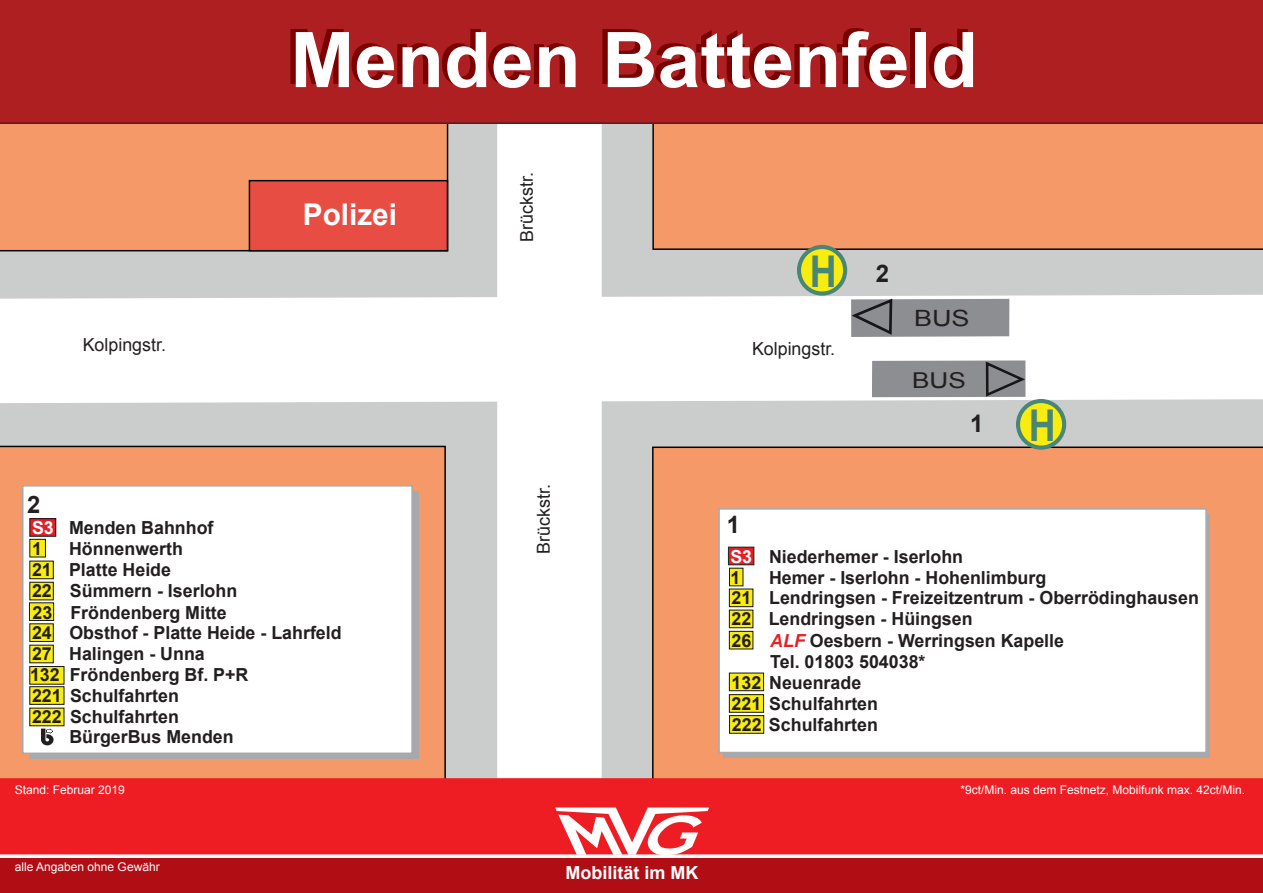
<style>
.page{position:relative;width:1263px;height:893px;background:#fff}
.page>*{position:absolute;margin:0;border:0;box-sizing:border-box;transform-origin:0 0}
.t1{font:700 76.8px "Arial";color:#fff}
.t2{font:700 43.8px "Arial";color:#488677;scale:.85 1}
.t3{font:700 30px "Arial";color:#fff}
.t4{font:700 24.3px "Arial";color:#231f20}
.t5{font:700 24px "Arial";color:#231f20}
.t6{font:22.5px "Arial";color:#231f20;scale:1.2 1}
.t7{font:21.9px "Arial";color:#231f20;scale:1.2 1}
.t8{font:700 18px "Arial";color:#231f20}
.t9{font:18px "Arial";color:#231f20}
.t10{font:700 18px "Arial";color:#fff}
.t11{font:17.85px "Arial";color:#231f20}
.t12{font:12px "Arial";color:#fff}
.s1{color:#fff}
.s2{font-size:24.3px;color:#231f20}
.s3{font-size:43.8px;color:#488677}
.s4{font-style:italic;color:#e42227}
</style>
<div class="page">
<div style="left:0;top:107px;width:1263px;height:678px;background:#cbcdcd"></div>
<svg style="left:0;top:242px;width:1263px;height:204px"></svg>
<div style="left:497px;top:107px;width:105px;height:686px;background:#fff"></div>
<div style="left:0;top:123px;width:448px;height:128px;background:#f49967"></div>
<div style="left:652px;top:123px;width:611px;height:127px;background:#f49967"></div>
<div style="left:0;top:446px;width:446px;height:332px;background:#f49967"></div>
<div style="left:652px;top:446px;width:611px;height:332px;background:#f49967"></div>
<div style="left:249px;top:181px;width:198px;height:70px;background:#e84d44"></div>
<div style="left:249px;top:180px;width:199px;height:71px;border:1px solid #040503"></div>
<div style="left:0;top:867px;width:1263px;height:26px;background:#b00d15"></div>
<div style="left:0;top:858px;width:1263px;height:33px;background:#b00d15"></div>
<div style="left:0;top:778px;width:1263px;height:76px;background:#ee1d23"></div>
<svg style="left:555px;top:807px;width:154px;height:48px"></svg>
<div style="left:0;top:0;width:1263px;height:123px;background:#ae1f22"></div>
<svg style="left:851px;top:298px;width:158px;height:39px;background:#8a8c8f"></svg>
<svg style="left:872px;top:360px;width:153px;height:37px;background:#888a8d"></svg>
<svg style="left:797px;top:245px;width:50px;height:51px"></svg>
<div style="left:801px;top:249px;width:42px;height:42px;background:#f9ec0f;border-radius:50%"></div>
<svg style="left:1016px;top:399px;width:50px;height:51px"></svg>
<div style="left:1020px;top:403px;width:42px;height:43px;background:#f9ec0f;border-radius:50%"></div>
<div style="left:29px;top:491px;width:389px;height:268px;background:#a8a9ad"></div>
<div style="left:22px;top:485px;width:391px;height:269px;background:#fff;border:2px solid #a8a9ad"></div>
<div style="left:723px;top:514px;width:487px;height:244px;background:#a8a9ad"></div>
<div style="left:718px;top:508px;width:489px;height:245px;background:#fff;border:2px solid #a8a9ad"></div>
<svg style="left:41px;top:728px;width:13px;height:17px"></svg>
<div style="left:30px;top:708px;width:34px;height:18px;background:#f9ec0f"></div>
<div style="left:30px;top:687px;width:34px;height:17px;background:#f9ec0f"></div>
<div style="left:29px;top:686px;width:35px;height:19px;border:1px solid #171518"></div>
<div style="left:30px;top:666px;width:34px;height:18px;background:#f9ec0f"></div>
<div style="left:29px;top:666px;width:35px;height:19px;border:1px solid #171518"></div>
<div style="left:30px;top:645px;width:23px;height:18px;background:#f9ec0f"></div>
<div style="left:30px;top:624px;width:23px;height:17px;background:#f9ec0f"></div>
<div style="left:29px;top:623px;width:25px;height:19px;border:1px solid #171518"></div>
<div style="left:29px;top:603px;width:25px;height:17px;background:#f9ec0f"></div>
<div style="left:29px;top:602px;width:25px;height:19px;border:1px solid #171518"></div>
<div style="left:30px;top:582px;width:23px;height:18px;background:#f9ec0f"></div>
<div style="left:29px;top:582px;width:25px;height:18px;border:1px solid #171518"></div>
<div style="left:30px;top:561px;width:23px;height:18px;background:#f9ec0f"></div>
<div style="left:29px;top:561px;width:25px;height:18px;border:1px solid #171518"></div>
<div style="left:30px;top:539px;width:15px;height:18px;background:#f9ec0f"></div>
<div style="left:29px;top:539px;width:17px;height:18px;border:1px solid #171518"></div>
<div style="left:30px;top:519px;width:26px;height:17px;background:#e31e25"></div>
<div style="left:29px;top:518px;width:27px;height:19px;border:1px solid #171518"></div>
<div style="left:729px;top:716px;width:35px;height:17px;background:#f9ec0f"></div>
<div style="left:729px;top:715px;width:35px;height:19px;border:1px solid #171518"></div>
<div style="left:729px;top:695px;width:34px;height:17px;background:#f9ec0f"></div>
<div style="left:729px;top:694px;width:35px;height:19px;border:1px solid #171518"></div>
<div style="left:729px;top:673px;width:34px;height:18px;background:#f9ec0f"></div>
<div style="left:729px;top:673px;width:35px;height:18px;border:1px solid #171518"></div>
<div style="left:729px;top:610px;width:24px;height:18px;background:#f9ec0f"></div>
<div style="left:729px;top:610px;width:24px;height:18px;border:1px solid #171518"></div>
<div style="left:729px;top:631px;width:24px;height:18px;background:#f9ec0f"></div>
<div style="left:729px;top:631px;width:24px;height:18px;border:1px solid #171518"></div>
<div style="left:729px;top:589px;width:24px;height:18px;background:#f9ec0f"></div>
<div style="left:729px;top:589px;width:24px;height:18px;border:1px solid #171518"></div>
<div style="left:729px;top:568px;width:14px;height:18px;background:#f9ec0f"></div>
<div style="left:729px;top:568px;width:14px;height:18px;border:1px solid #171518"></div>
<div style="left:728px;top:547px;width:26px;height:18px;background:#e31e25"></div>
<h1 class="t1" style="left:290px;top:9px;width:689px">Menden Battenfeld</h1>
<p class="t9" style="left:83px;top:333px;width:85px">Kolpingstr.</p>
<h3 class="t5" style="left:27px;top:489px;width:15px">2</h3>
<p class="t8" style="left:32px;top:516px;width:183px"><span class="s1">S3</span> Menden Bahnhof</p>
<p class="t8" style="left:32px;top:537px;width:11px">1</p>
<p class="t8" style="left:69px;top:537px;width:115px">Hönnenwerth</p>
<p class="t8" style="left:32px;top:558px;width:141px">21 Platte Heide</p>
<p class="t8" style="left:32px;top:579px;width:207px">22 Sümmern - Iserlohn</p>
<p class="t8" style="left:32px;top:600px;width:196px">23 Fröndenberg Mitte</p>
<h3 class="t3" style="left:303px;top:194px;width:96px">Polizei</h3>
<p class="t8" style="left:32px;top:621px;width:311px">24 Obsthof - Platte Heide - Lahrfeld</p>
<p class="t8" style="left:32px;top:642px;width:174px">27 Halingen - Unna</p>
<p class="t8" style="left:30px;top:663px;width:220px">132 Fröndenberg Bf. P+R</p>
<p class="t8" style="left:32px;top:684px;width:148px">221 Schulfahrten</p>
<p class="t8" style="left:32px;top:705px;width:148px">222 Schulfahrten</p>
<p class="t8" style="left:69px;top:724px;width:166px">BürgerBus Menden</p>
<p class="t11" style="left:515px;top:242px;width:72px;rotate:-90deg">B . r t skcür</p>
<p class="t11" style="left:532px;top:554px;width:72px;rotate:-90deg">B . r t skcür</p>
<h2 class="t2" style="left:810px;top:242px;width:95px">H <span class="s2">2</span></h2>
<p class="t9" style="left:752px;top:337px;width:85px">Kolpingstr.</p>
<p class="t6" style="left:914px;top:303px;width:48px">BUS</p>
<p class="t7" style="left:912px;top:366px;width:46px">BUS</p>
<h3 class="t4" style="left:970px;top:407px;width:87px">1 <span class="s3">H</span></h3>
<h3 class="t5" style="left:727px;top:508px;width:15px">1</h3>
<p class="t8" style="left:730px;top:545px;width:234px"><span class="s1">S3</span> Niederhemer - Iserlohn</p>
<p class="t8" style="left:730px;top:566px;width:11px">1</p>
<p class="t8" style="left:769px;top:566px;width:279px">Hemer - Iserlohn - Hohenlimburg</p>
<p class="t8" style="left:732px;top:586px;width:469px">21 Lendringsen - Freizeitzentrum - Oberrödinghausen</p>
<p class="t8" style="left:732px;top:607px;width:243px">22 Lendringsen - Hüingsen</p>
<p class="t8" style="left:732px;top:628px;width:334px">26 <span class="s4">ALF</span> Oesbern - Werringsen Kapelle</p>
<p class="t8" style="left:770px;top:649px;width:157px">Tel. 01803 504038*</p>
<p class="t8" style="left:732px;top:670px;width:131px">132 Neuenrade</p>
<p class="t8" style="left:732px;top:691px;width:148px">221 Schulfahrten</p>
<p class="t8" style="left:732px;top:712px;width:147px">222 Schulfahrten</p>
<p class="t12" style="left:15px;top:782px;width:112px">Stand: Februar 2019</p>
<p class="t12" style="left:960px;top:782px;width:286px">*9ct/Min. aus dem Festnetz, Mobilfunk max. 42ct/Min.</p>
<p class="t12" style="left:15px;top:859px;width:146px">alle Angaben ohne Gewähr</p>
<p class="t10" style="left:565px;top:861px;width:135px">Mobilität im MK</p>
</div>
